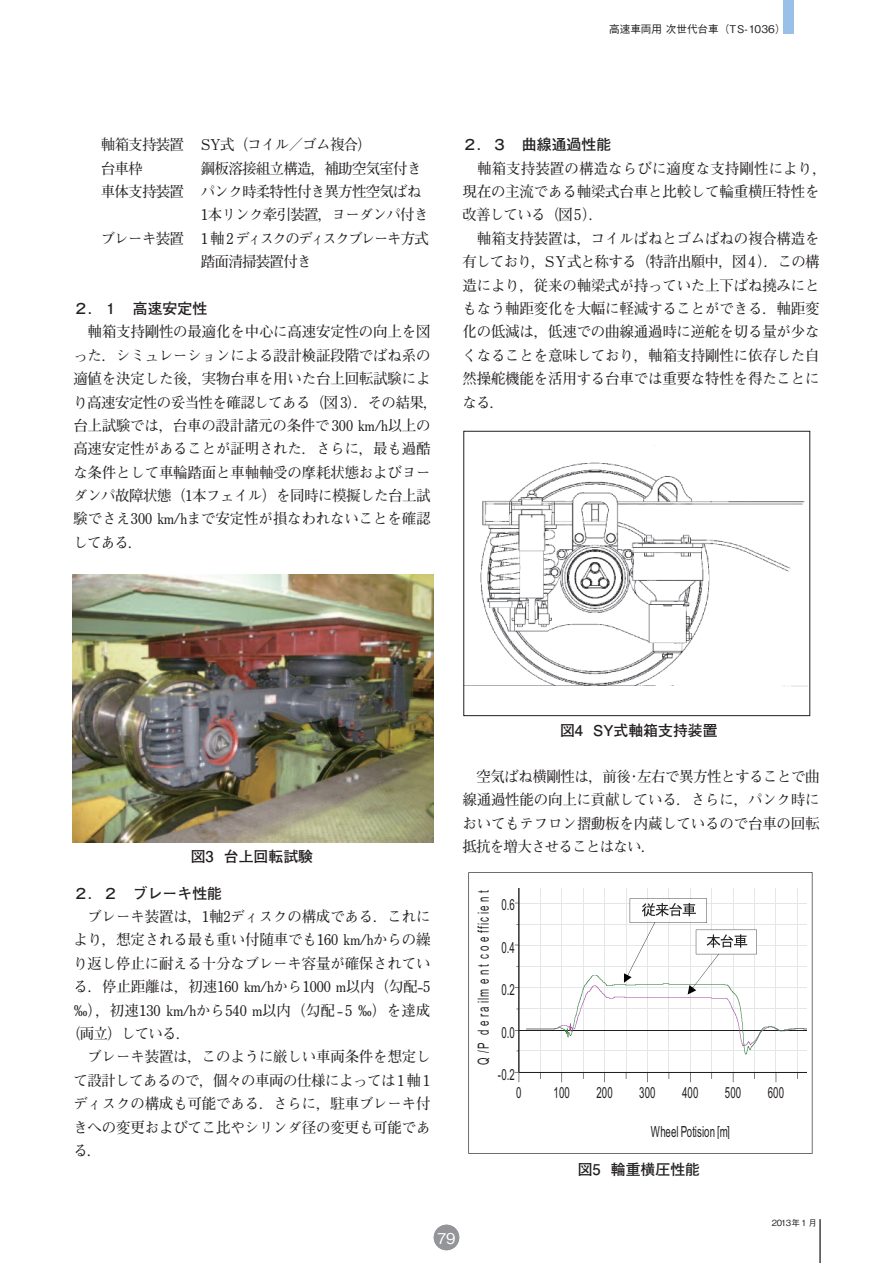
<style>
.page{position:relative;width:893px;height:1263px;background:#fff}
.page>*{position:absolute;margin:0;border:0;box-sizing:border-box;transform-origin:0 0}
.t1{font:15.3px "Arial";letter-spacing:.01em;color:#231f20;scale:.63 1}
.t2{font:15.3px "Arial";letter-spacing:.34em;color:#231f20;scale:.63 1}
.t3{font:700 14.85px/23.4px "Futo Min A101 Pro";letter-spacing:-.01em;color:#231f20}
.t4{font:700 14.85px/23.4px "Futo Min A101 Pro";letter-spacing:-.05em;color:#231f20}
.t5{font:700 14.85px "Futo Go B101 Pro";color:#231f20}
.t6{font:700 14.85px "Futo Min A101 Pro";letter-spacing:.01em;color:#231f20}
.t7{font:700 14.85px "Futo Min A101 Pro";letter-spacing:-.03em;color:#231f20}
.t8{font:700 14.85px "Futo Min A101 Pro";letter-spacing:-.105em;color:#231f20}
.t9{font:500 14.85px "Gothic BBB Pro";color:#fff}
.t10{font:500 10.65px "Gothic BBB Pro";color:#231f20}
.t11{font:500 8.55px "Gothic BBB Pro";letter-spacing:-.02em;color:#231f20}
</style>
<div class="page">
<hr style="left:819px;top:1219px;width:2px;height:44px;background:#231f20">
<div style="left:783px;top:0;width:11px;height:34px;background:#99c0e6"></div>
<img style="left:72px;top:574px;width:362px;height:268px">
<img style="left:465px;top:445px;width:343px;height:242px">
<div style="left:463px;top:431px;width:347px;height:285px;border:1px solid #231f20"></div>
<svg style="left:468px;top:872px;width:344px;height:282px"></svg>
<svg style="left:477px;top:889px;width:329px;height:249px"></svg>
<svg style="left:526px;top:898px;width:280px;height:156px"></svg>
<div style="left:434px;top:1225px;width:25px;height:25px;background:#939598;border-radius:50%"></div>
<p class="t10" style="left:609px;top:20px;width:178px">高速車両用次世代台車（TS-1036）</p>
<p class="t4" style="left:101px;top:131px;width:273px">軸箱支持装置 SY式（コイル／ゴム複合）台車枠</p>
<p class="t4" style="left:201px;top:155px;width:222px">鋼板溶接組立構造，補助空気室付き</p>
<p class="t4" style="left:101px;top:178px;width:322px">車体支持装置 パンク時柔特性付き異方性空気ばね</p>
<p class="t4" style="left:201px;top:201px;width:229px">1本リンク牽引装置，ヨーダンパ付き</p>
<p class="t8" style="left:101px;top:227px;width:330px">ブレーキ装置 1 軸2 ディスクのディスクブレーキ方式</p>
<p class="t4" style="left:201px;top:248px;width:112px">踏面清掃装置付き</p>
<p class="t5" style="left:73px;top:296px;width:135px">２．１ 高速安定性</p>
<p class="t3" style="left:73px;top:318px;width:366px;text-indent:14px">軸箱支持剛性の最適化を中心に高速安定性の向上を図った．シミュレーションによる設計検証段階でばね系の適値を決定した後，実物台車を用いた台上回転試験により高速安定性の妥当性を確認してある（図 3）．その結果，台上試験では，台車の設計諸元の条件で 300 km/h以上の高速安定性があることが証明された．さらに，最も過酷な条件として車輪踏面と車軸軸受の摩耗状態およびヨーダンパ故障状態（1本フェイル）を同時に模擬した台上試験でさえ300 km/hまで安定性が損なわれないことを確認してある．</p>
<p class="t5" style="left:462px;top:133px;width:150px">２．３ 曲線通過性能</p>
<p class="t3" style="left:462px;top:155px;width:366px;text-indent:15px">軸箱支持装置の構造ならびに適度な支持剛性により，現在の主流である軸梁式台車と比較して輪重横圧特性を改善している（図5）．</p>
<p class="t3" style="left:462px;top:225px;width:359px;text-align:justify;text-indent:14px">軸箱支持装置は，コイルばねとゴムばねの複合構造を有しており，SY式と称する（特許出願中，図 4）．この構造により，従来の軸梁式が持っていた上下ばね撓みにともなう軸距変化を大幅に軽減することができる．軸距変化の低減は，低速での曲線通過時に逆舵を切る量が少なくなることを意味しており，軸箱支持剛性に依存した自然操舵機能を活用する台車では重要な特性を得たことになる．</p>
<p class="t5" style="left:191px;top:844px;width:124px">図3 台上回転試験</p>
<p class="t5" style="left:73px;top:881px;width:150px">２．２ ブレーキ性能</p>
<p class="t3" style="left:88px;top:903px;width:344px">ブレーキ装置は，1軸2ディスクの構成である．これに</p>
<p class="t3" style="left:73px;top:926px;width:359px">より，想定される最も重い付随車でも160 km/hからの繰</p>
<p class="t3" style="left:73px;top:950px;width:359px">り返し停止に耐える十分なブレーキ容量が確保されてい</p>
<p class="t3" style="left:73px;top:973px;width:359px">る．停止距離は，初速160 km/hから1000 m以内（勾配-5</p>
<p class="t6" style="left:73px;top:998px;width:359px">‰），初速130 km/hから540 m以内（勾配 -5 ‰）を達成</p>
<p class="t3" style="left:66px;top:1020px;width:126px">（両立）している．</p>
<p class="t3" style="left:88px;top:1043px;width:344px">ブレーキ装置は，このように厳しい車両条件を想定し</p>
<p class="t7" style="left:73px;top:1068px;width:359px">て設計してあるので，個々の車両の仕様によっては 1軸 1</p>
<p class="t3" style="left:73px;top:1090px;width:359px">ディスクの構成も可能である．さらに，駐車ブレーキ付</p>
<p class="t3" style="left:73px;top:1113px;width:359px">きへの変更およびてこ比やシリンダ径の変更も可能であ</p>
<p class="t3" style="left:73px;top:1137px;width:30px">る．</p>
<p class="t5" style="left:560px;top:718px;width:159px">図4 SY式軸箱支持装置</p>
<p class="t3" style="left:462px;top:763px;width:359px;text-align:justify;text-indent:14px">空気ばね横剛性は，前後･左右で異方性とすることで曲線通過性能の向上に貢献している．さらに，パンク時においてもテフロン摺動板を内蔵しているので台車の回転抵抗を増大させることはない．</p>
<p class="t2" style="left:473px;top:1065px;width:277px;rotate:-90deg">Q P/ derailm ent coeffic ei nt</p>
<p class="t1" style="left:501px;top:895px;width:23px">0.6</p>
<p class="t1" style="left:501px;top:938px;width:23px">0.4</p>
<p class="t1" style="left:501px;top:980px;width:23px">0.2</p>
<p class="t1" style="left:501px;top:1022px;width:23px">0.0</p>
<p class="t1" style="left:498px;top:1065px;width:28px">-0.2</p>
<p class="t1" style="left:516px;top:1082px;width:10px">0</p>
<p class="t1" style="left:554px;top:1082px;width:27px">100</p>
<p class="t1" style="left:596px;top:1082px;width:27px">200</p>
<p class="t1" style="left:639px;top:1082px;width:27px">300</p>
<p class="t1" style="left:682px;top:1082px;width:27px">400</p>
<p class="t1" style="left:725px;top:1082px;width:27px">500</p>
<p class="t1" style="left:768px;top:1082px;width:27px">600</p>
<p class="t1" style="left:651px;top:1121px;width:127px">Wheel Potision [m]</p>
<p class="t5" style="left:578px;top:1158px;width:124px">図5 輪重横圧性能</p>
<p class="t11" style="left:772px;top:1216px;width:47px">2013年１月</p>
<p class="t9" style="left:437px;top:1226px;width:20px">79</p>
</div>
